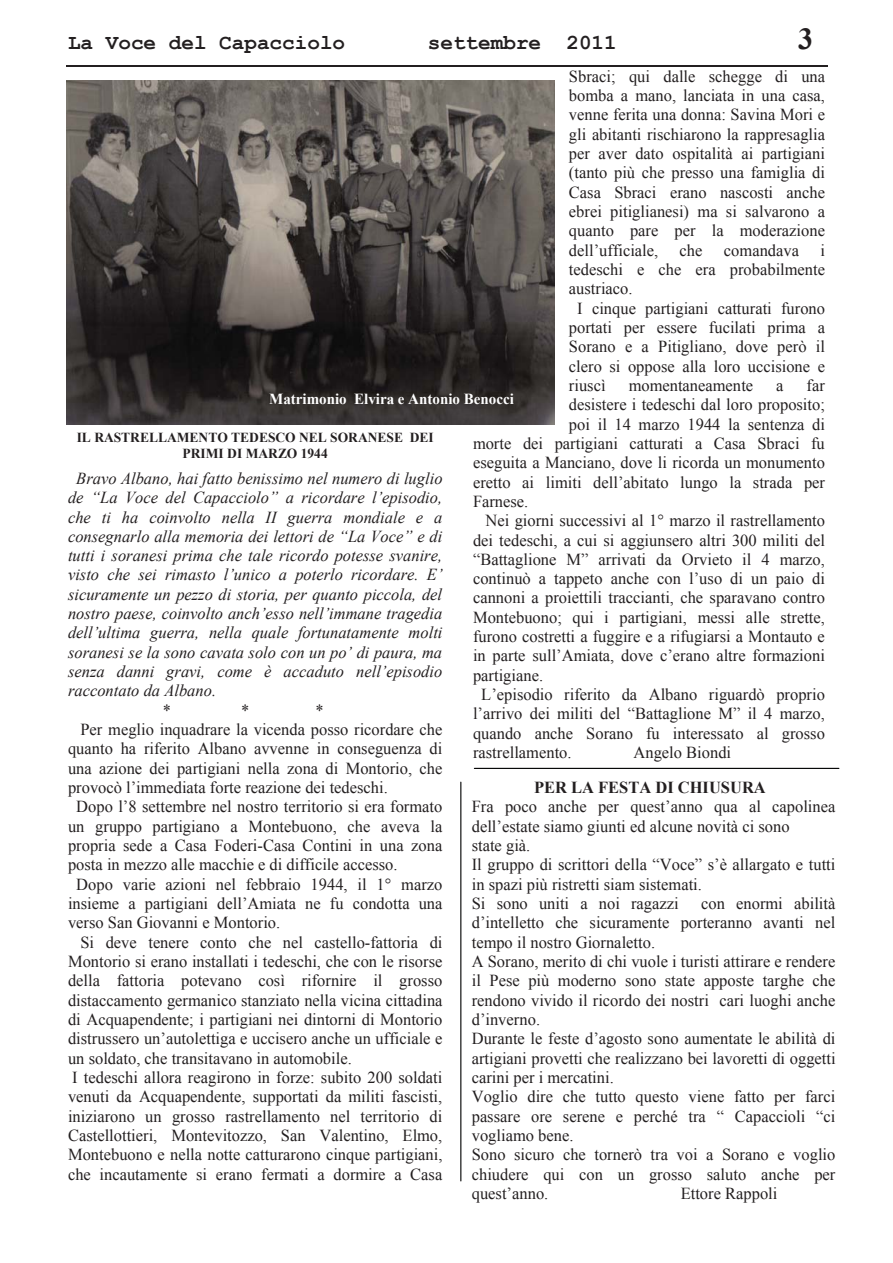
<style>
.page{position:relative;width:893px;height:1263px;background:#fff}
.page>*{position:absolute;margin:0;border:0;box-sizing:border-box;transform-origin:0 0}
.t1{font:700 30.6px "Times New Roman";color:#231f20}
.t2{font:700 21.3px "Courier New";color:#231f20}
.t3{font:16.8px/19.4px "Times New Roman";color:#231f20}
.t4{font:italic 16.8px/19.4px "Times New Roman";color:#231f20;text-align:justify}
.t5{font:700 16.8px "Times New Roman";color:#231f20}
.t6{font:700 15.3px "Times New Roman";color:#fff}
.t7{font:700 13.8px/15.8px "Times New Roman";color:#231f20;text-align:center}
</style>
<div class="page">
<hr style="left:66px;top:65px;width:761px;height:1px;background:#231f20">
<img style="left:67px;top:80px;width:488px;height:344px">
<hr style="left:474px;top:768px;width:365px;height:1px;background:#010202">
<hr style="left:460px;top:782px;width:1px;height:399px;background:#010202">
<p class="t2" style="left:68px;top:32px;width:279px">La Voce del Capacciolo</p>
<p class="t2" style="left:428px;top:32px;width:190px">settembre 2011</p>
<h1 class="t1" style="left:798px;top:22px;width:16px">3</h1>
<p class="t3" style="left:569px;top:66px;width:258px;text-align:justify">Sbraci; qui dalle schegge di una bomba a mano, lanciata in una casa, venne ferita una donna: Savina Mori e gli abitanti rischiarono la rappresaglia per aver dato ospitalità ai partigiani (tanto più che presso una famiglia di Casa Sbraci erano nascosti anche ebrei pitiglianesi) ma si salvarono a quanto pare per la moderazione dell’ufficiale,</p>
<p class="t3" style="left:680px;top:240px;width:24px">che</p>
<p class="t3" style="left:724px;top:240px;width:77px">comandava</p>
<p class="t3" style="left:820px;top:240px;width:6px">i</p>
<p class="t3" style="left:569px;top:260px;width:258px">tedeschi e che era probabilmente</p>
<p class="t3" style="left:569px;top:279px;width:65px">austriaco.</p>
<p class="t3" style="left:577px;top:298px;width:249px">I cinque partigiani catturati furono</p>
<p class="t3" style="left:569px;top:318px;width:258px">portati per essere fucilati prima a</p>
<p class="t3" style="left:569px;top:337px;width:258px">Sorano e a Pitigliano, dove però il</p>
<p class="t3" style="left:569px;top:356px;width:258px">clero si oppose alla loro uccisione e</p>
<p class="t3" style="left:569px;top:376px;width:38px">riuscì</p>
<p class="t3" style="left:629px;top:376px;width:126px">momentaneamente</p>
<p class="t3" style="left:776px;top:376px;width:9px">a</p>
<p class="t3" style="left:806px;top:376px;width:20px">far</p>
<p class="t3" style="left:569px;top:395px;width:257px">desistere i tedeschi dal loro proposito;</p>
<p class="t3" style="left:569px;top:414px;width:258px">poi il 14 marzo 1944 la sentenza di</p>
<p class="t3" style="left:473px;top:434px;width:353px">morte dei partigiani catturati a Casa Sbraci fu</p>
<p class="t3" style="left:473px;top:453px;width:353px">eseguita a Manciano, dove li ricorda un monumento</p>
<p class="t3" style="left:473px;top:472px;width:354px">eretto ai limiti dell’abitato lungo la strada per</p>
<p class="t3" style="left:473px;top:491px;width:57px">Farnese.</p>
<p class="t3" style="left:485px;top:511px;width:341px">Nei giorni successivi al 1° marzo il rastrellamento</p>
<p class="t3" style="left:473px;top:530px;width:353px">dei tedeschi, a cui si aggiunsero altri 300 militi del</p>
<p class="t3" style="left:473px;top:550px;width:353px">“Battaglione M” arrivati da Orvieto il 4 marzo,</p>
<p class="t3" style="left:473px;top:569px;width:353px">continuò a tappeto anche con l’uso di un paio di</p>
<p class="t3" style="left:473px;top:588px;width:353px">cannoni a proiettili traccianti, che sparavano contro</p>
<p class="t3" style="left:473px;top:607px;width:353px">Montebuono; qui i partigiani, messi alle strette,</p>
<p class="t3" style="left:473px;top:627px;width:353px">furono costretti a fuggire e a rifugiarsi a Montauto e</p>
<p class="t3" style="left:473px;top:646px;width:353px">in parte sull’Amiata, dove c’erano altre formazioni</p>
<p class="t3" style="left:473px;top:665px;width:72px">partigiane.</p>
<p class="t3" style="left:481px;top:685px;width:345px">L’episodio riferito da Albano riguardò proprio</p>
<p class="t3" style="left:473px;top:704px;width:353px">l’arrivo dei militi del “Battaglione M” il 4 marzo,</p>
<p class="t3" style="left:473px;top:723px;width:353px">quando anche Sorano fu interessato al grosso</p>
<p class="t3" style="left:473px;top:743px;width:100px">rastrellamento.</p>
<p class="t3" style="left:634px;top:743px;width:99px">Angelo Biondi</p>
<p class="t5" style="left:534px;top:778px;width:233px">PER LA FESTA DI CHIUSURA</p>
<p class="t3" style="left:472px;top:797px;width:365px">Fra poco anche per quest’anno qua al capolinea dell’estate siamo giunti ed alcune novità ci sono<br>state già.<br>Il gruppo di scrittori della “Voce” s’è allargato e tutti in spazi più ristretti siam sistemati.<br>Si sono uniti a noi ragazzi</p>
<p class="t6" style="left:269px;top:390px;width:246px">Matrimonio Elvira e Antonio Benocci</p>
<p class="t7" style="left:77px;top:430px;width:359px">IL RASTRELLAMENTO TEDESCO NEL SORANESE DEI<br>PRIMI DI MARZO 1944</p>
<p class="t4" style="left:68px;top:468px;width:376px;text-indent:8px">Bravo Albano, hai fatto benissimo nel numero di luglio de “La Voce del Capacciolo” a ricordare l’episodio, che ti ha coinvolto nella II guerra mondiale e a consegnarlo alla memoria dei lettori de “La Voce” e di tutti i soranesi prima che tale ricordo potesse svanire, visto che sei rimasto l’unico a poterlo ricordare. E’ sicuramente un pezzo di storia, per quanto piccola, del nostro paese, coinvolto anch’esso nell’immane tragedia dell’ultima guerra, nella quale fortunatamente molti soranesi se la sono cavata solo con un po’ di paura, ma senza danni gravi, come è accaduto nell’episodio raccontato da Albano.</p>
<p class="t3" style="left:163px;top:700px;width:10px">*</p>
<p class="t3" style="left:241px;top:700px;width:10px">*</p>
<p class="t3" style="left:316px;top:700px;width:10px">*</p>
<p class="t3" style="left:80px;top:720px;width:363px">Per meglio inquadrare la vicenda posso ricordare che</p>
<p class="t3" style="left:68px;top:739px;width:376px">quanto ha riferito Albano avvenne in conseguenza di</p>
<p class="t3" style="left:68px;top:758px;width:376px">una azione dei partigiani nella zona di Montorio, che</p>
<p class="t3" style="left:68px;top:778px;width:321px">provocò l’immediata forte reazione dei tedeschi.</p>
<p class="t3" style="left:76px;top:797px;width:368px">Dopo l’8 settembre nel nostro territorio si era formato</p>
<p class="t3" style="left:68px;top:816px;width:376px">un gruppo partigiano a Montebuono, che aveva la</p>
<p class="t3" style="left:68px;top:836px;width:376px">propria sede a Casa Foderi-Casa Contini in una zona</p>
<p class="t3" style="left:68px;top:855px;width:331px">posta in mezzo alle macchie e di difficile accesso.</p>
<p class="t3" style="left:76px;top:874px;width:368px">Dopo varie azioni nel febbraio 1944, il 1° marzo</p>
<p class="t3" style="left:68px;top:894px;width:376px">insieme a partigiani dell’Amiata ne fu condotta una</p>
<p class="t3" style="left:68px;top:913px;width:214px">verso San Giovanni e Montorio.</p>
<p class="t3" style="left:80px;top:932px;width:364px">Si deve tenere conto che nel castello-fattoria di</p>
<p class="t3" style="left:68px;top:952px;width:376px">Montorio si erano installati i tedeschi, che con le risorse</p>
<p class="t3" style="left:68px;top:971px;width:376px">della fattoria potevano così rifornire il grosso</p>
<p class="t3" style="left:68px;top:990px;width:376px">distaccamento germanico stanziato nella vicina cittadina</p>
<p class="t3" style="left:68px;top:1010px;width:376px">di Acquapendente; i partigiani nei dintorni di Montorio</p>
<p class="t3" style="left:68px;top:1029px;width:376px">distrussero un’autolettiga e uccisero anche un ufficiale e</p>
<p class="t3" style="left:68px;top:1048px;width:285px">un soldato, che transitavano in automobile.</p>
<p class="t3" style="left:72px;top:1068px;width:372px">I tedeschi allora reagirono in forze: subito 200 soldati</p>
<p class="t3" style="left:68px;top:1087px;width:376px">venuti da Acquapendente, supportati da militi fascisti,</p>
<p class="t3" style="left:68px;top:1106px;width:376px">iniziarono un grosso rastrellamento nel territorio di</p>
<p class="t3" style="left:68px;top:1126px;width:376px">Castellottieri, Montevitozzo, San Valentino, Elmo,</p>
<p class="t3" style="left:68px;top:1145px;width:376px">Montebuono e nella notte catturarono cinque partigiani,</p>
<p class="t3" style="left:68px;top:1164px;width:376px">che incautamente si erano fermati a dormire a Casa</p>
<p class="t3" style="left:472px;top:894px;width:365px;text-indent:229px">con enormi abilità d’intelletto che sicuramente porteranno avanti nel tempo il nostro Giornaletto.<br>A Sorano, merito di chi vuole i turisti attirare e rendere il Pese più moderno sono state apposte targhe che rendono vivido il ricordo dei nostri cari luoghi anche d’inverno.<br>Durante le feste d’agosto sono aumentate le abilità di artigiani provetti che realizzano bei lavoretti di oggetti carini per i mercatini.<br>Voglio dire che tutto questo viene fatto per farci passare ore serene e perché tra “ Capaccioli “ci vogliamo bene.<br>Sono sicuro che tornerò tra voi a Sorano e voglio chiudere qui con un grosso saluto anche per quest’anno.</p>
<p class="t3" style="left:681px;top:1184px;width:98px">Ettore Rappoli</p>
</div>
